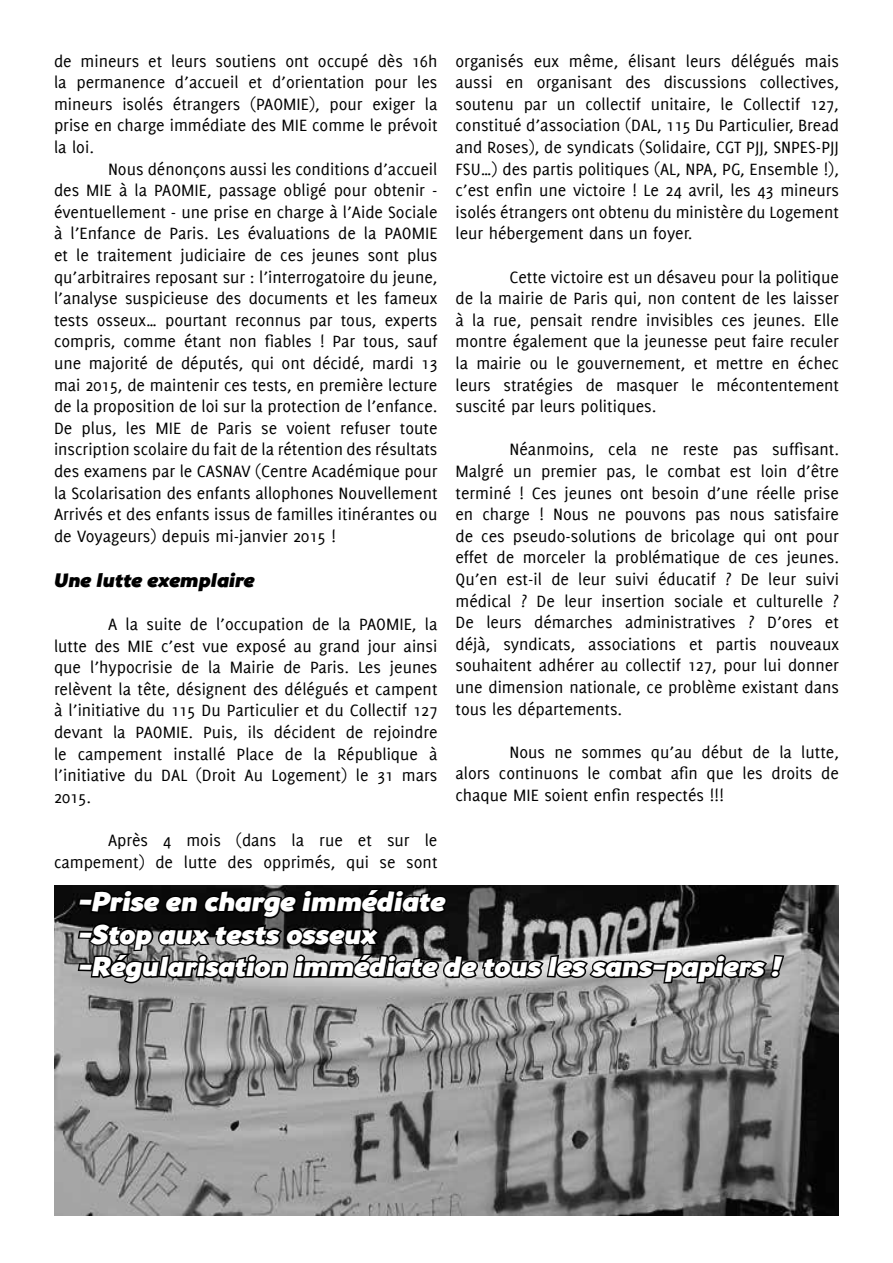
<style>
.page{position:relative;width:893px;height:1263px;background:#fff}
.page>*{position:absolute;margin:0;border:0;box-sizing:border-box;transform-origin:0 0}
.t1{font:27px/32.4px "Souses";color:#fff}
.t2{font:19.5px "Souses";color:#000}
.t3{font:18px/21.6px "Delicious";color:#000;text-align:justify}
</style>
<div class="page">
<img style="left:54px;top:885px;width:785px;height:330px">
<svg style="left:76px;top:885px;width:710px;height:129px;background:#555"></svg>
<p class="t3" style="left:54px;top:50px;width:385px">de mineurs et leurs soutiens ont occupé dès 16h la permanence d’accueil et d’orientation pour les mineurs isolés étrangers (PAOMIE), pour exiger la prise en charge immédiate des MIE comme le prévoit la loi.</p>
<p class="t3" style="left:54px;top:158px;width:385px;text-indent:54px">Nous dénonçons aussi les conditions d’accueil des MIE à la PAOMIE, passage obligé pour obtenir - éventuellement - une prise en charge à l’Aide Sociale à l’Enfance de Paris. Les évaluations de la PAOMIE et le traitement judiciaire de ces jeunes sont plus qu’arbitraires reposant sur : l’interrogatoire du jeune, l’analyse suspicieuse des documents et les fameux tests osseux… pourtant reconnus par tous, experts compris, comme étant non fiables ! Par tous, sauf une majorité de députés, qui ont décidé, mardi 13 mai 2015, de maintenir ces tests, en première lecture de la proposition de loi sur la protection de l’enfance.<br>De plus, les MIE de Paris se voient refuser toute inscription scolaire du fait de la rétention des résultats des examens par le CASNAV (Centre Académique pour la Scolarisation des enfants allophones Nouvellement Arrivés et des enfants issus de familles itinérantes ou de Voyageurs) depuis mi-janvier 2015 !</p>
<p class="t2" style="left:54px;top:566px;width:202px">Une lutte exemplaire</p>
<p class="t3" style="left:54px;top:613px;width:385px;text-indent:54px">A la suite de l’occupation de la PAOMIE, la lutte des MIE c’est vue exposé au grand jour ainsi que l’hypocrisie de la Mairie de Paris. Les jeunes relèvent la tête, désignent des délégués et campent à l’initiative du 115 Du Particulier et du Collectif 127 devant la PAOMIE. Puis, ils décident de rejoindre le campement installé Place de la République à l’initiative du DAL (Droit Au Logement) le 31 mars 2015.</p>
<p class="t3" style="left:54px;top:829px;width:385px;text-align:right">Après 4 mois (dans la rue et sur le campement) de lutte des opprimés, qui se sont</p>
<p class="t3" style="left:455px;top:50px;width:385px">organisés eux même, élisant leurs délégués mais aussi en organisant des discussions collectives, soutenu par un collectif unitaire, le Collectif 127, constitué d’association (DAL, 115 Du Particulier, Bread and Roses), de syndicats (Solidaire, CGT PJJ, SNPES-PJJ FSU…) des partis politiques (AL, NPA, PG, Ensemble !), c’est enfin une victoire ! Le 24 avril, les 43 mineurs isolés étrangers ont obtenu du ministère du Logement leur hébergement dans un foyer.</p>
<p class="t3" style="left:455px;top:266px;width:385px;text-indent:54px">Cette victoire est un désaveu pour la politique de la mairie de Paris qui, non content de les laisser à la rue, pensait rendre invisibles ces jeunes. Elle montre également que la jeunesse peut faire reculer la mairie ou le gouvernement, et mettre en échec leurs stratégies de masquer le mécontentement suscité par leurs politiques.</p>
<p class="t3" style="left:455px;top:438px;width:385px;text-indent:54px">Néanmoins, cela ne reste pas suffisant.<br>Malgré un premier pas, le combat est loin d’être terminé ! Ces jeunes ont besoin d’une réelle prise en charge ! Nous ne pouvons pas nous satisfaire de ces pseudo-solutions de bricolage qui ont pour effet de morceler la problématique de ces jeunes.<br>Qu’en est-il de leur suivi éducatif ? De leur suivi médical ? De leur insertion sociale et culturelle ?<br>De leurs démarches administratives ? D’ores et déjà, syndicats, associations et partis nouveaux souhaitent adhérer au collectif 127, pour lui donner une dimension nationale, ce problème existant dans tous les départements.</p>
<p class="t3" style="left:455px;top:741px;width:385px;text-indent:54px">Nous ne sommes qu’au début de la lutte, alors continuons le combat afin que les droits de chaque MIE soient enfin respectés !!!</p>
<h1 class="t1" style="left:79px;top:886px;width:704px">-Prise en charge immédiate<br>-Stop aux tests osseux<br>-Régularisation immédiate de tous les sans-papiers !</h1>
</div>
